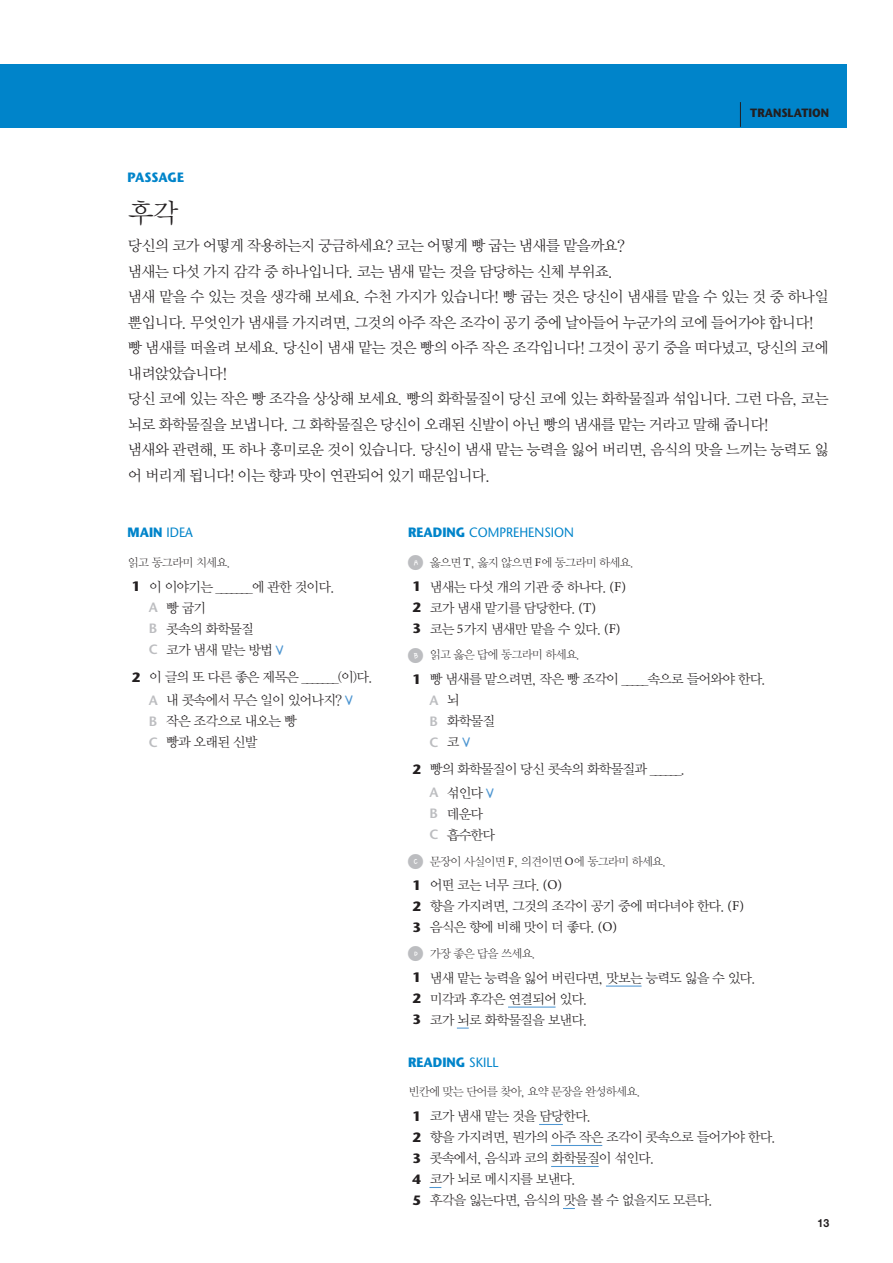
<style>
.page{position:relative;width:893px;height:1263px;background:#fff}
.page>*{position:absolute;margin:0;border:0;box-sizing:border-box;transform-origin:0 0}
.t1{font:27px "Y Mj O12";color:#231f20}
.t2{font:15px/25.5px "Y Mj O12";letter-spacing:-.1em;color:#231f20}
.t3{font:13.5px/21px "Y Mj O12";letter-spacing:-.12em;color:#231f20}
.t4{font:700 13.5px "Stone Sans";color:#0084ca;scale:.93 1}
.t5{font:13.5px "Stone Sans";color:#0084ca;scale:.93 1}
.t6{font:600 13.5px "Stone Sans";color:#bcbdc0}
.t7{font:700 12px "Stone Sans";color:#231f20;scale:.93 1}
.t8{font:11.7px "Y Mj O11";letter-spacing:-.12em;color:#231f20}
.t9{font:700 11.25px "Helvetica Neue";color:#231f20;scale:.93 1}
.s1{font-weight:400}
.s2{font-family:"Stone Sans";font-weight:700}
.s3{font-family:"Stone Sans";font-weight:600;color:#bcbdc0}
.s4{font-family:"Scrogglet";color:#4e96d1}
.s5{font-weight:700}
.s6{font-family:"Jang NUM Kwang Soo";font-size:15px;color:#bcbdc0}
.s7{font-family:"Minion Pro"}
.s8{font-family:"Y Mj O12";font-weight:400;color:#231f20}
.s9{font-family:"Scrogglet";font-weight:400;color:#4e96d1}
</style>
<div class="page">
<div style="left:0;top:64px;width:846px;height:64px;background:#0084ca"></div>
<svg style="left:740px;top:102px;width:1px;height:25px"></svg>
<hr style="left:606px;top:986px;width:36px;height:1px;background:#4e96d1">
<hr style="left:508px;top:1007px;width:48px;height:1px;background:#4e96d1">
<svg style="left:457px;top:1028px;width:12px;height:1px"></svg>
<svg style="left:539px;top:1124px;width:24px;height:1px"></svg>
<hr style="left:551px;top:1145px;width:51px;height:1px;background:#4e96d1">
<hr style="left:551px;top:1166px;width:48px;height:1px;background:#4e96d1">
<svg style="left:429px;top:1187px;width:12px;height:1px"></svg>
<svg style="left:563px;top:1208px;width:12px;height:1px"></svg>
<p class="t7" style="left:750px;top:105px;width:86px">TRANSLATION</p>
<p class="t4" style="left:128px;top:168px;width:62px">PASSAGE</p>
<h1 class="t1" style="left:128px;top:196px;width:53px">후각</h1>
<p class="t2" style="left:128px;top:233px;width:703px">당신의 코가 어떻게 작용하는지 궁금하세요? 코는 어떻게 빵 굽는 냄새를 맡을까요?<br>냄새는 다섯 가지 감각 중 하나입니다. 코는 냄새 맡는 것을 담당하는 신체 부위죠.<br>냄새 맡을 수 있는 것을 생각해 보세요. 수천 가지가 있습니다! 빵 굽는 것은 당신이 냄새를 맡을 수 있는 것 중 하나일 뿐입니다. 무엇인가 냄새를 가지려면, 그것의 아주 작은 조각이 공기 중에 날아들어 누군가의 코에 들어가야 합니다! 빵 냄새를 떠올려 보세요. 당신이 냄새 맡는 것은 빵의 아주 작은 조각입니다! 그것이 공기 중을 떠다녔고, 당신의 코에 내려앉았습니다!<br>당신 코에 있는 작은 빵 조각을 상상해 보세요. 빵의 화학물질이 당신 코에 있는 화학물질과 섞입니다. 그런 다음, 코는 뇌로 화학물질을 보냅니다. 그 화학물질은 당신이 오래된 신발이 아닌 빵의 냄새를 맡는 거라고 말해 줍니다!<br>냄새와 관련해, 또 하나 흥미로운 것이 있습니다. 당신이 냄새 맡는 능력을 잃어 버리면, 음식의 맛을 느끼는 능력도 잃 어 버리게 됩니다! 이는 향과 맛이 연관되어 있기 때문입니다.</p>
<p class="t4" style="left:128px;top:524px;width:72px">MAIN <span class="s1">I DEA</span></p>
<p class="t8" style="left:128px;top:555px;width:105px">읽고 동그라미 치세요.</p>
<p class="t3" style="left:149px;top:576px;width:188px;text-indent:-17px"><span class="s2">1</span> 이 이야기는 _______에 관한 것이다.<br><span class="s3">A</span> 빵 굽기<br><span class="s3">B</span> 콧속의 화학물질<br><span class="s3">C</span> 코가 냄새 맡는 방법 <span class="s4">V</span></p>
<p class="t3" style="left:132px;top:665px;width:243px;line-height:23.1px;text-align:center"><span class="s2">2</span> 이 글의 또 다른 좋은 제목은 _______(이)다.<br><span class="s3">A</span> 내 콧속에서 무슨 일이 있어나지? <span class="s4">V</span></p>
<p class="t3" style="left:149px;top:711px;width:150px"><span class="s3">B</span> 작은 조각으로 내오는 빵<br><span class="s3">C</span> 빵과 오래된 신발</p>
<p class="t5" style="left:408px;top:524px;width:180px"><span class="s5">READING</span> COMPREHENSION</p>
<p class="t8" style="left:408px;top:555px;width:228px"><span class="s6">A</span> 옳으면 <span class="s7">T</span>, 옳지 않으면 <span class="s7">F</span>에 동그라미 하세요.</p>
<p class="t3" style="left:412px;top:576px;width:215px"><span class="s2">1</span> 냄새는 다섯 개의 기관 중 하나다. <span class="s7">(F)<br></span><span class="s2">2</span> 코가 냄새 맡기를 담당한다. <span class="s7">(T)<br></span><span class="s2">3</span> 코는 <span class="s7">5</span>가지 냄새만 맡을 수 있다. <span class="s7">(F)</span></p>
<p class="t8" style="left:408px;top:648px;width:174px"><span class="s6">B</span> 읽고 옳은 답에 동그라미 하세요.</p>
<p class="t3" style="left:412px;top:668px;width:356px"><span class="s2">1</span> 빵 냄새를 맡으려면, 작은 빵 조각이 _____속으로 들어와야 한다.</p>
<p class="t6" style="left:429px;top:692px;width:32px">A <span class="s8">뇌</span></p>
<p class="t3" style="left:429px;top:710px;width:68px"><span class="s3">B</span> 화학물질</p>
<p class="t6" style="left:429px;top:734px;width:42px">C <span class="s8">코</span><span class="s9">V</span></p>
<p class="t3" style="left:429px;top:758px;width:258px;line-height:23.1px;text-indent:-17px"><span class="s2">2</span> 빵의 화학물질이 당신 콧속의 화학물질과 ______.<br><span class="s3">A</span> 섞인다 <span class="s4">V</span></p>
<p class="t3" style="left:429px;top:803px;width:68px"><span class="s3">B</span> 데운다<br><span class="s3">C</span> 흡수한다</p>
<p class="t8" style="left:408px;top:854px;width:260px"><span class="s6">C</span> 문장이 사실이면 <span class="s7">F</span>, 의견이면 <span class="s7">O</span>에 동그라미 하세요.</p>
<p class="t3" style="left:412px;top:874px;width:333px"><span class="s2">1</span> 어떤 코는 너무 크다. <span class="s7">(O)<br></span><span class="s2">2</span> 향을 가지려면, 그것의 조각이 공기 중에 떠다녀야 한다. <span class="s7">(F)<br></span><span class="s2">3</span> 음식은 향에 비해 맛이 더 좋다. <span class="s7">(O)</span></p>
<p class="t8" style="left:408px;top:946px;width:130px"><span class="s6">D</span> 가장 좋은 답을 쓰세요.</p>
<p class="t3" style="left:412px;top:967px;width:346px"><span class="s2">1</span> 냄새 맡는 능력을 잃어 버린다면, 맛보는 능력도 잃을 수 있다.<br><span class="s2">2</span> 미각과 후각은 연결되어 있다.<br><span class="s2">3</span> 코가 뇌로 화학물질을 보낸다.</p>
<p class="t4" style="left:408px;top:1053px;width:99px">READING <span class="s1">SKILL</span></p>
<p class="t8" style="left:408px;top:1084px;width:234px">빈칸에 맞는 단어를 찾아, 요약 문장을 완성하세요.</p>
<p class="t3" style="left:412px;top:1105px;width:366px"><span class="s2">1</span> 코가 냄새 맡는 것을 담당한다.<br><span class="s2">2</span> 향을 가지려면, 뭔가의 아주 작은 조각이 콧속으로 들어가야 한다.<br><span class="s2">3</span> 콧속에서, 음식과 코의 화학물질이 섞인다.<br><span class="s2">4</span> 코가 뇌로 메시지를 보낸다.<br><span class="s2">5</span> 후각을 잃는다면, 음식의 맛을 볼 수 없을지도 모른다.</p>
<p class="t9" style="left:817px;top:1216px;width:14px">13</p>
</div>
